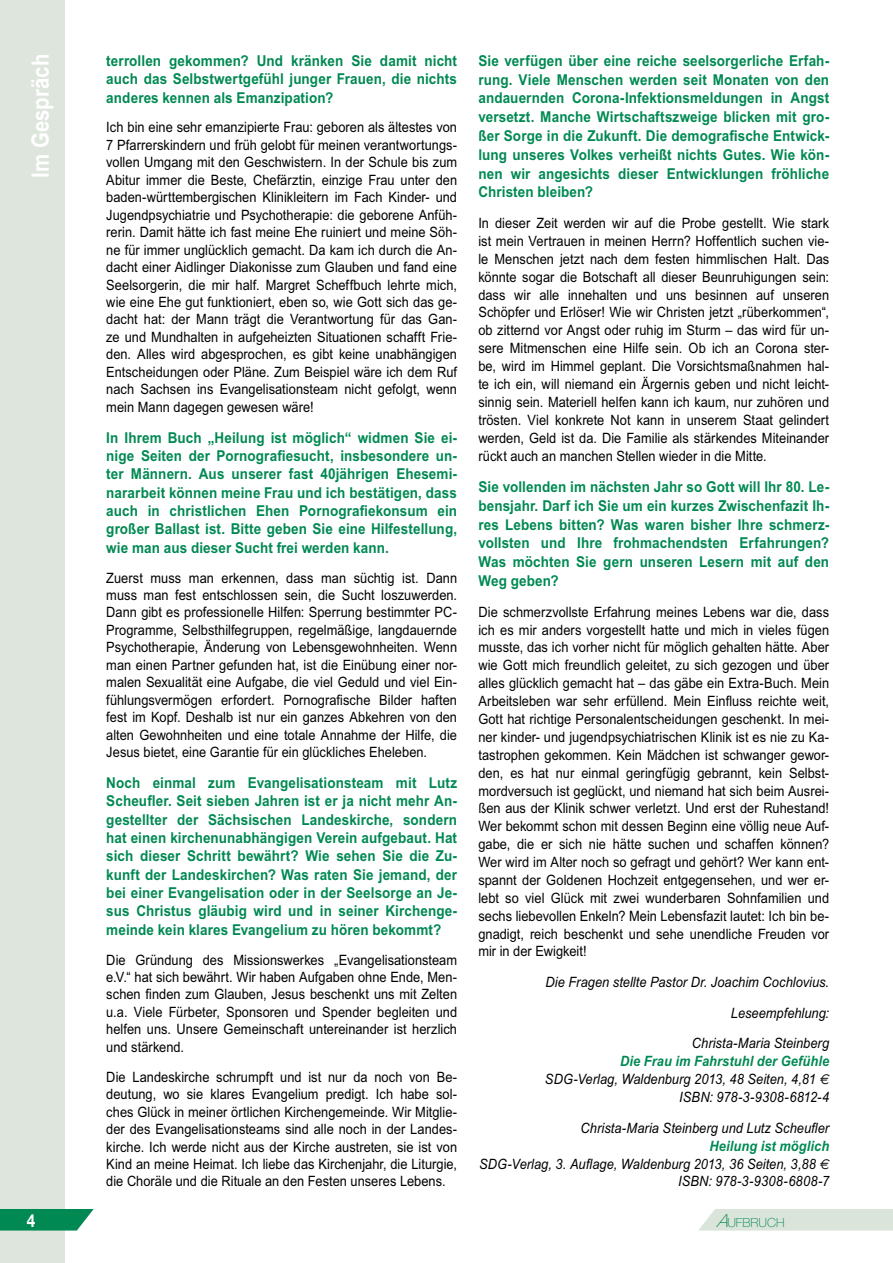
<style>
.page{position:relative;width:893px;height:1263px;background:#fff}
.page>*{position:absolute;margin:0;border:0;box-sizing:border-box;transform-origin:0 0}
.t1{font:700 24px "Arial";color:#fff;scale:.85 1}
.t2{font:700 18px "Helvetica Neue";color:#fff;scale:.85 1}
.t3{font:700 15px/18.3px "Arial";letter-spacing:.005em;color:#008953;text-align:justify;scale:.9 1}
.t4{font:14.25px/17.4px "Arial";color:#000;text-align:justify;scale:.9 1}
.t5{font:italic 14.25px/17.9px "Arial";color:#000;text-align:right;scale:.9 1}
.t6{font:100 12.6px "Helvetica Neue";color:#008953}
.s1{font-weight:700;color:#008953}
.s2{font-family:"Euro Sans"}
.s3{font-style:italic;font-size:18px}
</style>
<div class="page">
<div style="left:699px;top:1209px;width:194px;height:21px;background:#dbe4da"></div>
<div style="left:0;top:0;width:65px;height:1263px;background:#dde5dc"></div>
<svg style="left:0;top:1209px;width:94px;height:21px;background:#179362"></svg>
<h1 class="t1" style="left:27px;top:178px;width:147px;rotate:-90deg">Im Gespräch</h1>
<p class="t3" style="left:106px;top:51px;width:391px">terrollen gekommen? Und kränken Sie damit nicht auch das Selbstwertgefühl junger Frauen, die nichts anderes kennen als Emanzipation?</p>
<p class="t4" style="left:106px;top:119px;width:391px">Ich bin eine sehr emanzipierte Frau: geboren als ältestes von 7 Pfarrerskindern und früh gelobt für meinen verantwortungs&shy;vollen Umgang mit den Geschwistern. In der Schule bis zum Abitur immer die Beste, Chefärztin, einzige Frau unter den baden-württembergischen Klinikleitern im Fach Kinder- und Jugendpsychiatrie und Psychotherapie: die geborene Anfüh&shy;rerin. Damit hätte ich fast meine Ehe ruiniert und meine Söh&shy;ne für immer unglücklich gemacht. Da kam ich durch die An&shy;dacht einer Aidlinger Diakonisse zum Glauben und fand eine Seelsorgerin, die mir half. Margret Scheffbuch lehrte mich, wie eine Ehe gut funktioniert, eben so, wie Gott sich das ge&shy;dacht hat: der Mann trägt die Verantwortung für das Gan&shy;ze und Mundhalten in aufgeheizten Situationen schafft Frie&shy;den. Alles wird abgesprochen, es gibt keine unabhängigen Entscheidungen oder Pläne. Zum Beispiel wäre ich dem Ruf nach Sachsen ins Evangelisationsteam nicht gefolgt, wenn mein Mann dagegen gewesen wäre!</p>
<p class="t3" style="left:106px;top:428px;width:391px">In Ihrem Buch „Heilung ist möglich“ widmen Sie ei&shy;nige Seiten der Pornografiesucht, insbesondere un&shy;ter Männern. Aus unserer fast 40jährigen Ehesemi&shy;nararbeit können meine Frau und ich bestätigen, dass auch in christlichen Ehen Pornografiekonsum ein großer Ballast ist. Bitte geben Sie eine Hilfestellung, wie man aus dieser Sucht frei werden kann.</p>
<p class="t4" style="left:106px;top:569px;width:391px">Zuerst muss man erkennen, dass man süchtig ist. Dann muss man fest entschlossen sein, die Sucht loszuwerden.<br>Dann gibt es professionelle Hilfen: Sperrung bestimmter PC-Programme, Selbsthilfegruppen, regelmäßige, langdauernde Psychotherapie, Änderung von Lebensgewohnheiten. Wenn man einen Partner gefunden hat, ist die Einübung einer nor&shy;malen Sexualität eine Aufgabe, die viel Geduld und viel Ein&shy;fühlungsvermögen erfordert. Pornografische Bilder haften fest im Kopf. Deshalb ist nur ein ganzes Abkehren von den alten Gewohnheiten und eine totale Annahme der Hilfe, die Jesus bietet, eine Garantie für ein glückliches Eheleben.</p>
<p class="t3" style="left:106px;top:773px;width:391px">Noch einmal zum Evangelisationsteam mit Lutz Scheufler. Seit sieben Jahren ist er ja nicht mehr An&shy;gestellter der Sächsischen Landeskirche, sondern hat einen kirchenunabhängigen Verein aufgebaut. Hat sich dieser Schritt bewährt? Wie sehen Sie die Zu&shy;kunft der Landeskirchen? Was raten Sie jemand, der bei einer Evangelisation oder in der Seelsorge an Je&shy;sus Christus gläubig wird und in seiner Kirchenge&shy;meinde kein klares Evangelium zu hören bekommt?</p>
<p class="t4" style="left:106px;top:951px;width:391px">Die Gründung des Missionswerkes „Evangelisationsteam e.V.“ hat sich bewährt. Wir haben Aufgaben ohne Ende, Men&shy;schen finden zum Glauben, Jesus beschenkt uns mit Zelten u.a. Viele Fürbeter, Sponsoren und Spender begleiten und helfen uns. Unsere Gemeinschaft untereinander ist herzlich und stärkend.</p>
<p class="t4" style="left:106px;top:1068px;width:391px">Die Landeskirche schrumpft und ist nur da noch von Be&shy;deutung, wo sie klares Evangelium predigt. Ich habe sol&shy;ches Glück in meiner örtlichen Kirchengemeinde. Wir Mitglie&shy;der des Evangelisationsteams sind alle noch in der Landes&shy;kirche. Ich werde nicht aus der Kirche austreten, sie ist von Kind an meine Heimat. Ich liebe das Kirchenjahr, die Liturgie, die Choräle und die Rituale an den Festen unseres Lebens.</p>
<p class="t3" style="left:478px;top:51px;width:391px;line-height:18.8px">Sie verfügen über eine reiche seelsorgerliche Erfah&shy;rung. Viele Menschen werden seit Monaten von den andauernden Corona-Infektionsmeldungen in Angst versetzt. Manche Wirtschaftszweige blicken mit gro&shy;ßer Sorge in die Zukunft. Die demografische Entwick&shy;lung unseres Volkes verheißt nichts Gutes. Wie kön&shy;nen wir angesichts dieser Entwicklungen fröhliche Christen bleiben?</p>
<p class="t4" style="left:478px;top:214px;width:391px;line-height:17.9px">In dieser Zeit werden wir auf die Probe gestellt. Wie stark ist mein Vertrauen in meinen Herrn? Hoffentlich suchen vie&shy;le Menschen jetzt nach dem festen himmlischen Halt. Das könnte sogar die Botschaft all dieser Beunruhigungen sein: dass wir alle innehalten und uns besinnen auf unseren Schöpfer und Erlöser! Wie wir Christen jetzt „rüberkommen“, ob zitternd vor Angst oder ruhig im Sturm – das wird für un&shy;sere Mitmenschen eine Hilfe sein. Ob ich an Corona ster&shy;be, wird im Himmel geplant. Die Vorsichtsmaßnahmen hal&shy;te ich ein, will niemand ein Ärgernis geben und nicht leicht&shy;sinnig sein. Materiell helfen kann ich kaum, nur zuhören und trösten. Viel konkrete Not kann in unserem Staat gelindert werden, Geld ist da. Die Familie als stärkendes Miteinander rückt auch an manchen Stellen wieder in die Mitte.</p>
<p class="t3" style="left:478px;top:477px;width:391px;line-height:18.8px">Sie vollenden im nächsten Jahr so Gott will Ihr 80. Le&shy;bensjahr. Darf ich Sie um ein kurzes Zwischenfazit Ih&shy;res Lebens bitten? Was waren bisher Ihre schmerz&shy;vollsten und Ihre frohmachendsten Erfahrungen?<br>Was möchten Sie gern unseren Lesern mit auf den Weg geben?</p>
<p class="t4" style="left:478px;top:603px;width:391px;line-height:17.9px">Die schmerzvollste Erfahrung meines Lebens war die, dass ich es mir anders vorgestellt hatte und mich in vieles fügen musste, das ich vorher nicht für möglich gehalten hätte. Aber wie Gott mich freundlich geleitet, zu sich gezogen und über alles glücklich gemacht hat – das gäbe ein Extra-Buch. Mein Arbeitsleben war sehr erfüllend. Mein Einfluss reichte weit, Gott hat richtige Personalentscheidungen geschenkt. In mei&shy;ner kinder- und jugendpsychiatrischen Klinik ist es nie zu Ka&shy;tastrophen gekommen. Kein Mädchen ist schwanger gewor&shy;den, es hat nur einmal geringfügig gebrannt, kein Selbst&shy;mordversuch ist geglückt, und niemand hat sich beim Ausrei&shy;ßen aus der Klinik schwer verletzt. Und erst der Ruhestand!<br>Wer bekommt schon mit dessen Beginn eine völlig neue Auf&shy;gabe, die er sich nie hätte suchen und schaffen können?<br>Wer wird im Alter noch so gefragt und gehört? Wer kann ent&shy;spannt der Goldenen Hochzeit entgegensehen, und wer er&shy;lebt so viel Glück mit zwei wunderbaren Sohnfamilien und sechs liebevollen Enkeln? Mein Lebensfazit lautet: Ich bin be&shy;gnadigt, reich beschenkt und sehe unendliche Freuden vor mir in der Ewigkeit!</p>
<p class="t5" style="left:545px;top:967px;width:317px;line-height:30.6px">Die Fragen stellte Pastor Dr. Joachim Cochlovius.<br>Leseempfehlung:<br>Christa-Maria Steinberg</p>
<p class="t5" style="left:545px;top:1052px;width:317px"><span class="s1">Die Frau im Fahrstuhl der Gefühle<br></span>SDG-Verlag, Waldenburg 2013, 48 Seiten, 4,81 <span class="s2">€<br></span>ISBN: 978-3-9308-6812-4</p>
<p class="t5" style="left:581px;top:1119px;width:278px">Christa-Maria Steinberg und Lutz Scheufler</p>
<p class="t5" style="left:479px;top:1137px;width:391px"><span class="s1">Heilung ist möglich<br></span>SDG-Verlag, 3. Auflage, Waldenburg 2013, 36 Seiten, 3,88 <span class="s2">€<br></span>ISBN: 978-3-9308-6808-7</p>
<p class="t2" style="left:27px;top:1209px;width:12px">4</p>
<p class="t6" style="left:716px;top:1215px;width:70px"><span class="s3">A</span>UFBRUCH</p>
</div>
